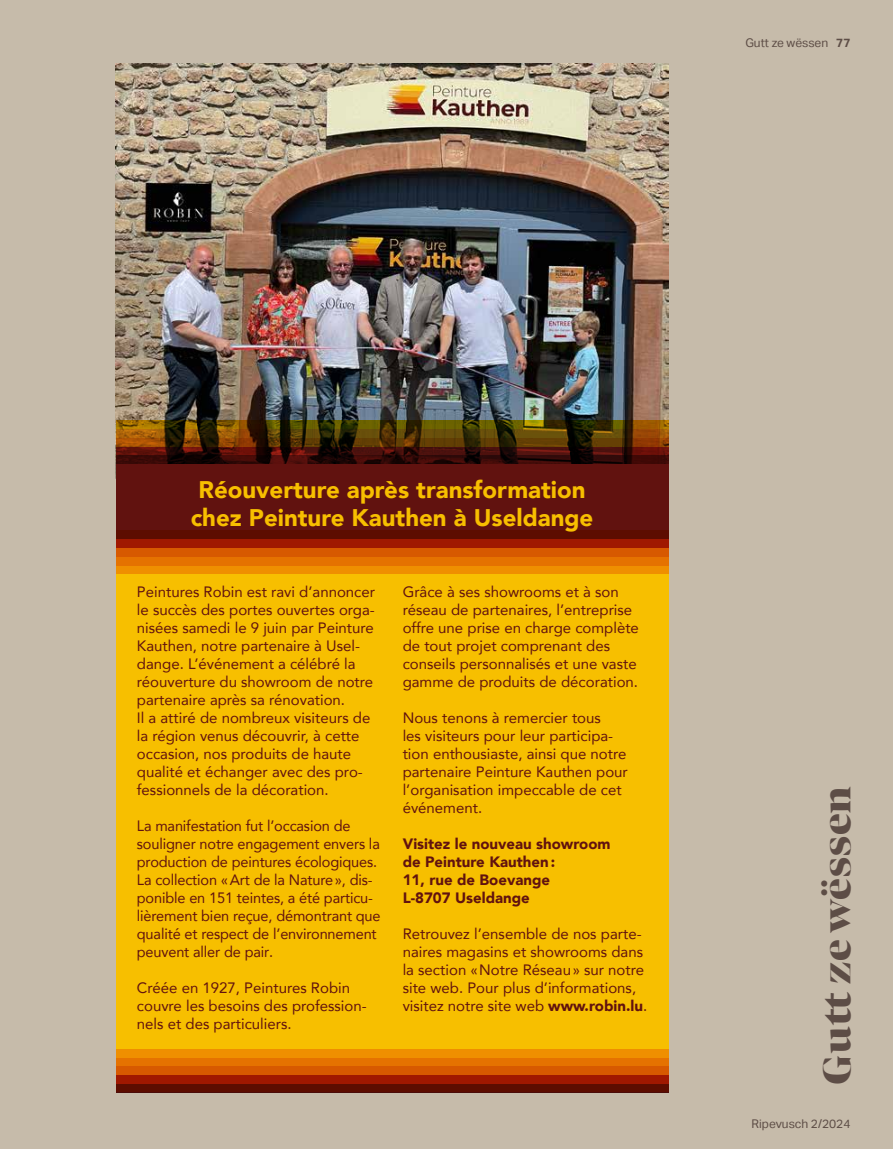
<style>
.page{position:relative;width:893px;height:1149px;background:#fff}
.page>*{position:absolute;margin:0;border:0;box-sizing:border-box;transform-origin:0 0}
.t1{font:900 40.5px "Bennet Banner";color:#5d4d46}
.t2{font:900 24px/28.8px "Avenir";color:#f7bf00;text-align:center}
.t3{font:15px/18px "Avenir";color:#61120f}
.t4{font:900 15px/18px "Avenir";color:#61120f}
.t5{font:12px "Aktiv Grotesk";color:#5d4d46}
.s1{font-weight:700}
.s2{font-weight:900}
</style>
<div class="page">
<div style="left:0;top:0;width:893px;height:1148px;background:#c6bbaa"></div>
<img style="left:116px;top:64px;width:552px;height:356px">
<div style="left:116px;top:464px;width:552px;height:627px;background:#f7bf00"></div>
<div style="left:116px;top:1048px;width:552px;height:9px;background:#ef8f00"></div>
<div style="left:116px;top:1057px;width:552px;height:9px;background:#e57200"></div>
<div style="left:116px;top:1066px;width:552px;height:9px;background:#d75900"></div>
<div style="left:116px;top:1074px;width:552px;height:9px;background:#a01800"></div>
<div style="left:116px;top:1083px;width:552px;height:9px;background:#5d0d00"></div>
<svg style="left:116px;top:420px;width:552px;height:9px;background:#574600"></svg>
<svg style="left:116px;top:429px;width:552px;height:9px;background:#5d3e07"></svg>
<svg style="left:116px;top:438px;width:552px;height:8px;background:#583102"></svg>
<svg style="left:116px;top:446px;width:552px;height:9px;background:#461108"></svg>
<svg style="left:116px;top:455px;width:552px;height:9px;background:#2a0705"></svg>
<div style="left:116px;top:565px;width:552px;height:9px;background:#ef8f00"></div>
<div style="left:116px;top:556px;width:552px;height:9px;background:#e57200"></div>
<div style="left:116px;top:547px;width:552px;height:9px;background:#d75900"></div>
<div style="left:116px;top:539px;width:552px;height:9px;background:#a01800"></div>
<div style="left:116px;top:530px;width:552px;height:9px;background:#5d0d00"></div>
<div style="left:116px;top:464px;width:552px;height:66px;background:#61120f"></div>
<p class="t5" style="left:745px;top:36px;width:107px">Gutt ze wëssen <span class="s1">77</span></p>
<h2 class="t2" style="left:191px;top:474px;width:404px">Réouverture après transformation chez Peinture Kauthen à Useldange</h2>
<p class="t3" style="left:137px;top:581px;width:240px">Peintures Robin est ravi d’annoncer le succès des portes ouvertes orga&shy;nisées samedi le 9 juin par Peinture Kauthen, notre partenaire à Usel&shy;dange. L’événement a célébré la réouverture du showroom de notre partenaire après sa rénovation.<br>Il a attiré de nombreux visiteurs de la région venus découvrir, à cette occasion, nos produits de haute qualité et échanger avec des pro&shy;fessionnels de la décoration.</p>
<p class="t3" style="left:137px;top:815px;width:245px">La manifestation fut l’occasion de souligner notre engagement envers la production de peintures écologiques.<br>La collection «Art de la Nature», dis&shy;ponible en 151 teintes, a été particu&shy;lièrement bien reçue, démontrant que qualité et respect de l’environnement peuvent aller de pair.</p>
<p class="t3" style="left:137px;top:977px;width:231px">Créée en 1927, Peintures Robin couvre les besoins des profession&shy;nels et des particuliers.</p>
<p class="t3" style="left:403px;top:581px;width:238px">Grâce à ses showrooms et à son réseau de partenaires, l’entreprise offre une prise en charge complète de tout projet comprenant des conseils personnalisés et une vaste gamme de produits de décoration.</p>
<p class="t3" style="left:403px;top:707px;width:227px">Nous tenons à remercier tous<br>les visiteurs pour leur participa&shy;tion enthousiaste, ainsi que notre partenaire Peinture Kauthen pour l’organisation impeccable de cet événement.</p>
<p class="t4" style="left:403px;top:833px;width:209px">Visitez le nouveau showroom de Peinture Kauthen:<br>11, rue de Boevange<br>L-8707 Useldange</p>
<p class="t3" style="left:403px;top:923px;width:246px">Retrouvez l’ensemble de nos parte&shy;naires magasins et showrooms dans la section «Notre Réseau» sur notre site web. Pour plus d’informations, visitez notre site web <span class="s2">www.robin.lu</span>.</p>
<h1 class="t1" style="left:809px;top:1084px;width:301px;rotate:-90deg">Gutt ze wëssen</h1>
<p class="t5" style="left:752px;top:1116px;width:100px">Ripevusch 2/2024</p>
</div>
